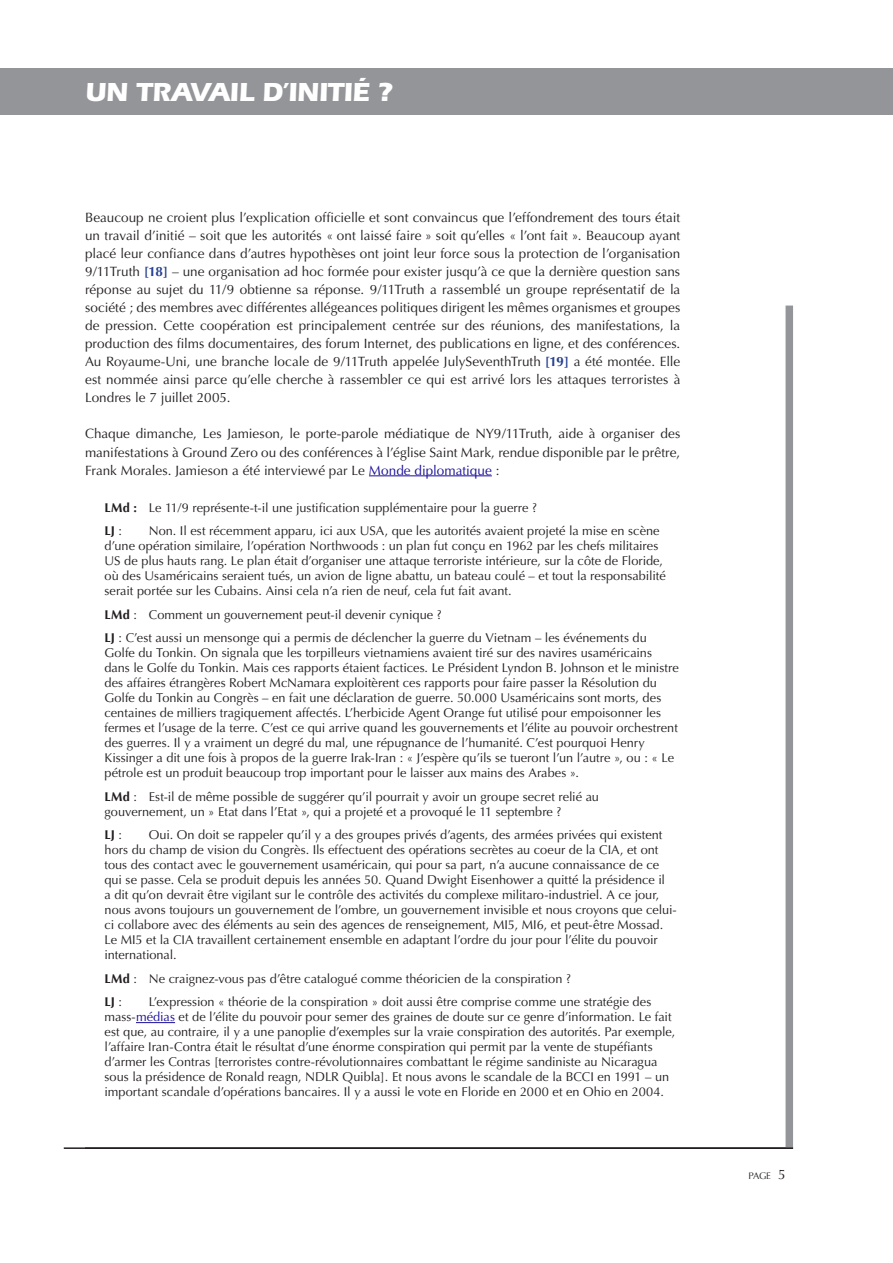
<style>
.page{position:relative;width:893px;height:1263px;background:#fff}
.page>*{position:absolute;margin:0;border:0;box-sizing:border-box;transform-origin:0 0}
.t1{font:700 27px "Itc Eras";letter-spacing:-.025em;color:#fff}
.t2{font:13.5px/18px "Optima";letter-spacing:.005em;color:#231f20;text-align:justify}
.t3{font:12.75px/15px "Optima";color:#231f20}
.t4{font:700 12.75px "Optima";color:#231f20}
.t5{font:9.45px "Optima";color:#231f20}
.s1{font-weight:700;color:#253f8e}
.s2{color:#190e98}
.s3{font-weight:700}
.s4{font-weight:400}
</style>
<div class="page">
<div style="left:0;top:68px;width:893px;height:47px;background:#939598"></div>
<div style="left:785px;top:306px;width:8px;height:842px;background:#939598"></div>
<hr style="left:64px;top:1147px;width:729px;height:2px;background:#231f20">
<hr style="left:369px;top:475px;width:123px;height:1px;background:#190e98">
<hr style="left:136px;top:1022px;width:39px;height:1px;background:#190e98">
<h1 class="t1" style="left:85px;top:76px;width:309px">UN TRAVAIL D’INITIÉ ?</h1>
<p class="t2" style="left:85px;top:209px;width:597px">Beaucoup ne croient plus l’explication officielle et sont convaincus que l’effondrement des tours était un travail d’initié – soit que les autorités « ont laissé faire » soit qu’elles « l’ont fait ». Beaucoup ayant placé leur confiance dans d’autres hypothèses ont joint leur force sous la protection de l’organisation 9/11Truth <span class="s1">[18]</span> – une organisation ad hoc formée pour exister jusqu’à ce que la dernière question sans réponse au sujet du 11/9 obtienne sa réponse. 9/11Truth a rassemblé un groupe représentatif de la société ; des membres avec différentes allégeances politiques dirigent les mêmes organismes et groupes de pression. Cette coopération est principalement centrée sur des réunions, des manifestations, la production des films documentaires, des forum Internet, des publications en ligne, et des conférences.<br>Au Royaume-Uni, une branche locale de 9/11Truth appelée JulySeventhTruth <span class="s1">[19]</span> a été montée. Elle est nommée ainsi parce qu’elle cherche à rassembler ce qui est arrivé lors les attaques terroristes à Londres le 7 juillet 2005.</p>
<p class="t2" style="left:85px;top:425px;width:597px">Chaque dimanche, Les Jamieson, le porte-parole médiatique de NY9/11Truth, aide à organiser des manifestations à Ground Zero ou des conférences à l’église Saint Mark, rendue disponible par le prêtre, Frank Morales. Jamieson a été interviewé par Le <span class="s2">Monde diplomatique</span> :</p>
<p class="t3" style="left:105px;top:496px;width:434px;line-height:23.5px"><span class="s3">LMd :</span> Le 11/9 représente-t-il une justification supplémentaire pour la guerre ?<br><span class="s3">LJ</span> :</p>
<p class="t3" style="left:105px;top:524px;width:563px;text-indent:44px">Non. Il est récemment apparu, ici aux USA, que les autorités avaient projeté la mise en scène d’une opération similaire, l’opération Northwoods : un plan fut conçu en 1962 par les chefs militaires US de plus hauts rang. Le plan était d’organiser une attaque terroriste intérieure, sur la côte de Floride, où des Usaméricains seraient tués, un avion de ligne abattu, un bateau coulé – et tout la responsabilité serait portée sur les Cubains. Ainsi cela n’a rien de neuf, cela fut fait avant.</p>
<p class="t3" style="left:105px;top:603px;width:544px;line-height:23.5px"><span class="s3">LMd</span> : Comment un gouvernement peut-il devenir cynique ?<br><span class="s3">LJ</span> : C’est aussi un mensonge qui a permis de déclencher la guerre du Vietnam – les événements du</p>
<p class="t3" style="left:105px;top:646px;width:576px">Golfe du Tonkin. On signala que les torpilleurs vietnamiens avaient tiré sur des navires usaméricains dans le Golfe du Tonkin. Mais ces rapports étaient factices. Le Président Lyndon B. Johnson et le ministre des affaires étrangères Robert McNamara exploitèrent ces rapports pour faire passer la Résolution du Golfe du Tonkin au Congrès – en fait une déclaration de guerre. 50.000 Usaméricains sont morts, des centaines de milliers tragiquement affectés. L’herbicide Agent Orange fut utilisé pour empoisonner les fermes et l’usage de la terre. C’est ce qui arrive quand les gouvernements et l’élite au pouvoir orchestrent des guerres. Il y a vraiment un degré du mal, une répugnance de l’humanité. C’est pourquoi Henry Kissinger a dit une fois à propos de la guerre Irak-Iran : « J’espère qu’ils se tueront l’un l’autre », ou : « Le pétrole est un produit beaucoup trop important pour le laisser aux mains des Arabes ».</p>
<p class="t3" style="left:105px;top:789px;width:496px"><span class="s3">LMd</span> : Est-il de même possible de suggérer qu’il pourrait y avoir un groupe secret relié au gouvernement, un » Etat dans l’Etat », qui a projeté et a provoqué le 11 septembre ?</p>
<p class="t4" style="left:105px;top:827px;width:19px">LJ <span class="s4">:</span></p>
<p class="t3" style="left:105px;top:828px;width:574px;text-indent:44px">Oui. On doit se rappeler qu’il y a des groupes privés d’agents, des armées privées qui existent hors du champ de vision du Congrès. Ils effectuent des opérations secrètes au coeur de la CIA, et ont tous des contact avec le gouvernement usaméricain, qui pour sa part, n’a aucune connaissance de ce qui se passe. Cela se produit depuis les années 50. Quand Dwight Eisenhower a quitté la présidence il<br>a dit qu’on devrait être vigilant sur le contrôle des activités du complexe militaro-industriel. A ce jour, nous avons toujours un gouvernement de l’ombre, un gouvernement invisible et nous croyons que celui&shy;ci collabore avec des éléments au sein des agences de renseignement, MI5, MI6, et peut-être Mossad.<br>Le MI5 et la CIA travaillent certainement ensemble en adaptant l’ordre du jour pour l’élite du pouvoir international.</p>
<p class="t3" style="left:105px;top:967px;width:468px;line-height:23.5px"><span class="s3">LMd</span> : Ne craignez-vous pas d’être catalogué comme théoricien de la conspiration ?<br><span class="s3">LJ</span> :</p>
<p class="t3" style="left:105px;top:995px;width:572px;text-indent:44px">L’expression « théorie de la conspiration » doit aussi être comprise comme une stratégie des mass-<span class="s2">médias</span> et de l’élite du pouvoir pour semer des graines de doute sur ce genre d’information. Le fait est que, au contraire, il y a une panoplie d’exemples sur la vraie conspiration des autorités. Par exemple, l’affaire Iran-Contra était le résultat d’une énorme conspiration qui permit par la vente de stupéfiants d’armer les Contras [terroristes contre-révolutionnaires combattant le régime sandiniste au Nicaragua sous la présidence de Ronald reagn, NDLR Quibla]. Et nous avons le scandale de la BCCI en 1991 – un important scandale d’opérations bancaires. Il y a aussi le vote en Floride en 2000 et en Ohio en 2004.</p>
<p class="t5" style="left:749px;top:1170px;width:24px">page</p>
</div>
